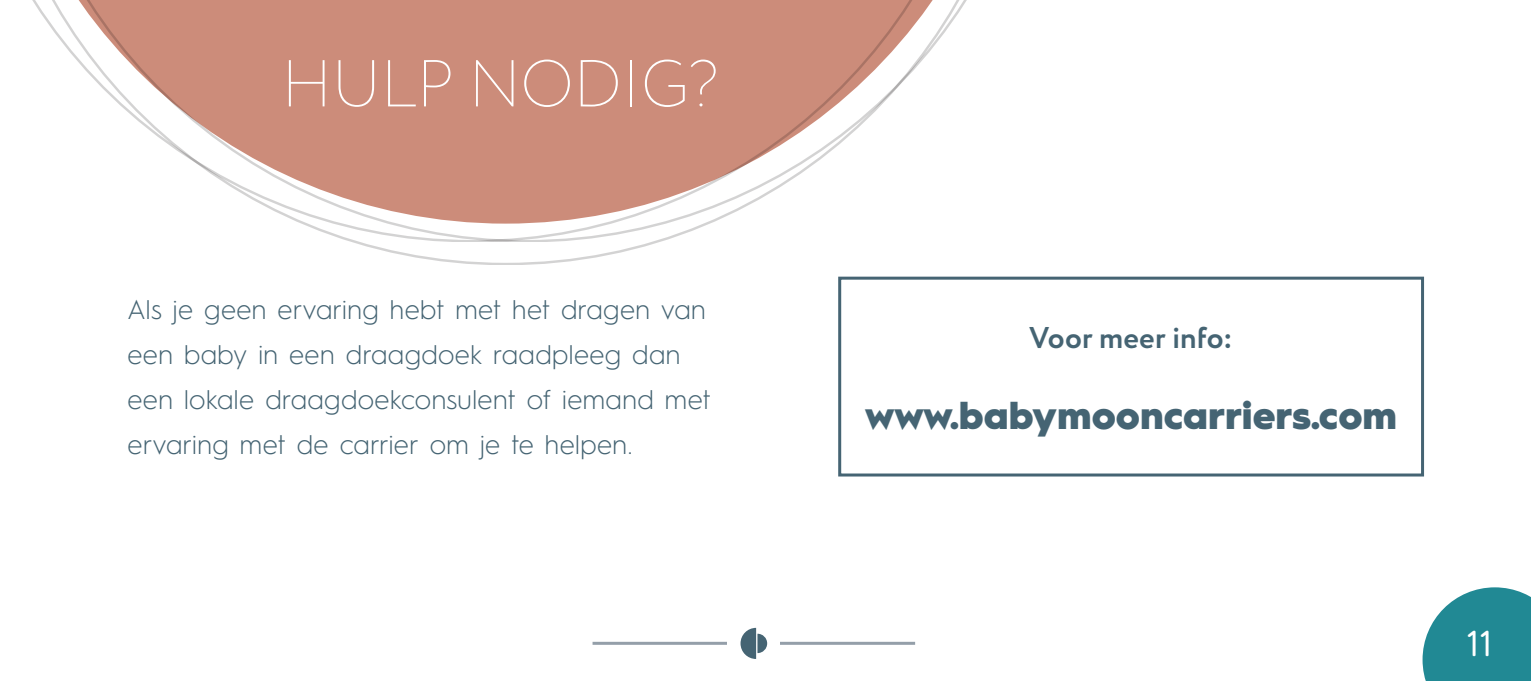
<style>
.page{position:relative;width:1531px;height:681px;background:#fff}
.page>*{position:absolute;margin:0;border:0;box-sizing:border-box;transform-origin:0 0}
.t1{font:200 66px "Circe";letter-spacing:-.01em;color:#fff}
.t2{font:900 39px "Hurme Geometric Sans 1";color:#456473}
.t3{font:36px "Circe Rounded";color:#fff}
.t4{font:700 30px "Circe";letter-spacing:.005em;color:#456473}
.t5{font:300 27px/45px "Hurme Geometric Sans 1";letter-spacing:.015em;color:#456473}
</style>
<div class="page">
<svg style="left:1422px;top:587px;width:109px;height:93px;background:#3e98a2"></svg>
<hr style="left:592px;top:641px;width:323px;height:3px;background:#949fa9">
<div style="left:727px;top:620px;width:53px;height:47px;background:#fff"></div>
<svg style="left:740px;top:627px;width:27px;height:31px"></svg>
<svg style="left:32px;top:0;width:935px;height:264px"></svg>
<div style="left:838px;top:276px;width:586px;height:200px;border:3px solid #456473"></div>
<h1 class="t1" style="left:281px;top:41px;width:438px">HULP NODIG?</h1>
<p class="t5" style="left:128px;top:285px;width:584px">Als je geen ervaring hebt met het dragen van een baby in een draagdoek raadpleeg dan een lokale draagdoekconsulent of iemand met ervaring met de carrier om je te helpen.</p>
<p class="t4" style="left:1029px;top:317px;width:204px">Voor meer info:</p>
<h2 class="t2" style="left:865px;top:387px;width:533px">www.babymooncarriers.com</h2>
<h3 class="t3" style="left:1467px;top:622px;width:28px">11</h3>
</div>
